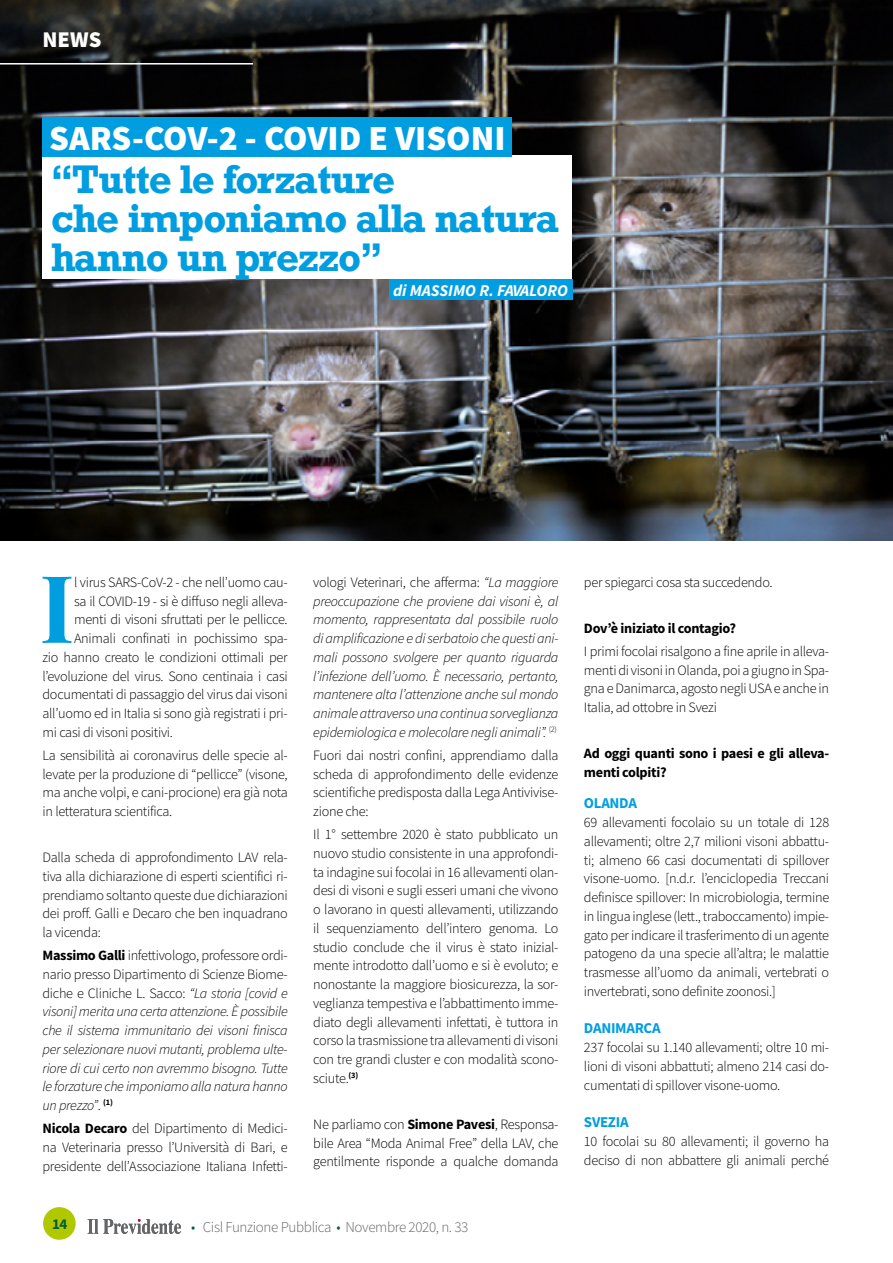
<style>
.page{position:relative;width:893px;height:1263px;background:#fff}
.page>*{position:absolute;margin:0;border:0;box-sizing:border-box;transform-origin:0 0}
.t1{font:700 93.6px "Playfair Display";color:#009ee0}
.t2{font:700 37.5px/39px "Rockwell";letter-spacing:-.025em;color:#009ee0}
.t3{font:900 35.25px "Source Sans Pro";color:#fff}
.t4{font:900 22.5px "Source Sans Pro";color:#fff}
.t5{font:italic 700 16.5px "Source Sans Pro";color:#fff}
.t6{font:300 15px "Source Sans Pro";letter-spacing:-.025em;color:#646567}
.t7{font:700 15px "Source Sans Pro";letter-spacing:-.02em;color:#009ee0}
.t8{font:700 15px "Source Sans Pro";color:#006038}
.t9{font:300 14.25px/18.8px "Source Sans Pro";letter-spacing:-.02em;color:#000;text-align:justify}
.t10{font:italic 300 14.25px/18.8px "Source Sans Pro";letter-spacing:-.02em;color:#000;text-align:justify}
.t11{font:700 14.25px/18.8px "Source Sans Pro";letter-spacing:-.02em;color:#000}
.s1{font-weight:700;font-style:normal}
.s2{font-style:normal}
.s3{font-weight:700}
.s4{color:#006038}
</style>
<div class="page">
<div style="left:43px;top:1207px;width:33px;height:33px;background:#b1c800;border-radius:50%"></div>
<svg style="left:88px;top:1219px;width:93px;height:15px"></svg>
<img style="left:0;top:0;width:893px;height:540px">
<div style="left:43px;top:156px;width:529px;height:123px;background:#fff"></div>
<div style="left:43px;top:117px;width:469px;height:40px;background:#009ee0"></div>
<div style="left:389px;top:279px;width:183px;height:21px;background:#009ee0"></div>
<div style="left:34px;top:24px;width:75px;height:33px;background:#000;opacity:.75"></div>
<hr style="left:0;top:63px;width:253px;height:2px;background:#fff">
<h3 class="t4" style="left:43px;top:24px;width:60px">NEWS</h3>
<h3 class="t3" style="left:49px;top:114px;width:458px">SARS-COV-2 - COVID E VISONI</h3>
<h2 class="t2" style="left:51px;top:159px;width:510px">“Tutte le forzature<br>che imponiamo alla natura hanno un prezzo”</h2>
<p class="t5" style="left:393px;top:279px;width:176px">di MASSIMO R. FAVALORO</p>
<h1 class="t1" style="left:39px;top:549px;width:37px">I</h1>
<p class="t9" style="left:74px;top:573px;width:215px">l virus SARS-CoV-2 - che nell’uomo cau-</p>
<p class="t9" style="left:74px;top:591px;width:215px">sa il COVID-19 - si è diffuso negli alleva-</p>
<p class="t9" style="left:74px;top:610px;width:215px">menti di visoni sfruttati per le pellicce.</p>
<p class="t9" style="left:74px;top:629px;width:215px">Animali confinati in pochissimo spa-</p>
<p class="t9" style="left:43px;top:648px;width:247px">zio hanno creato le condizioni ottimali per</p>
<p class="t9" style="left:43px;top:666px;width:247px">l’evoluzione del virus. Sono centinaia i casi</p>
<p class="t9" style="left:43px;top:685px;width:247px">documentati di passaggio del virus dai visoni</p>
<p class="t9" style="left:43px;top:704px;width:247px">all’uomo ed in Italia si sono già registrati i pri-</p>
<p class="t9" style="left:43px;top:723px;width:132px">mi casi di visoni positivi.</p>
<p class="t9" style="left:43px;top:746px;width:247px">La sensibilità ai coronavirus delle specie al&shy;levate per la produzione di “pellicce” (visone, ma anche volpi, e cani-procione) era già nota in letteratura scientifica.</p>
<p class="t9" style="left:43px;top:848px;width:247px">Dalla scheda di approfondimento LAV rela&shy;tiva alla dichiarazione di esperti scientifici ri&shy;prendiamo soltanto queste due dichiarazioni dei proff. Galli e Decaro che ben inquadrano la vicenda:</p>
<p class="t10" style="left:43px;top:946px;width:247px"><span class="s1">Massimo Galli</span> <span class="s2">infettivologo, professore ordi&shy;nario presso Dipartimento di Scienze Biome&shy;diche e Cliniche L. Sacco:</span> “La storia [covid e visoni] merita una certa attenzione. È possibile che il sistema immunitario dei visoni finisca per selezionare nuovi mutanti, problema ulte&shy;riore di cui certo non avremmo bisogno. Tutte le forzature che imponiamo alla natura hanno un prezzo”<span class="s2">.</span> <sup>(1)</sup></p>
<p class="t9" style="left:43px;top:1119px;width:247px"><span class="s3">Nicola Decaro</span> del Dipartimento di Medici&shy;na Veterinaria presso l’Università di Bari, e presidente dell’Associazione Italiana Infetti-</p>
<p class="t10" style="left:313px;top:573px;width:247px"><span class="s2">vologi Veterinari, che afferma:</span> “La maggiore preoccupazione che proviene dai visoni è, al momento, rappresentata dal possibile ruolo di amplificazione e di serbatoio che questi ani&shy;mali possono svolgere per quanto riguarda l’infezione dell’uomo. È necessario, pertanto, mantenere alta l’attenzione anche sul mondo animale attraverso una continua sorveglianza epidemiologica e molecolare negli animali”. <sup>(2)</sup></p>
<p class="t9" style="left:313px;top:746px;width:247px">Fuori dai nostri confini, apprendiamo dalla scheda di approfondimento delle evidenze scientifiche predisposta dalla Lega Antivivise&shy;zione che:</p>
<p class="t9" style="left:313px;top:825px;width:247px">Il 1° settembre 2020 è stato pubblicato un nuovo studio consistente in una approfondi&shy;ta indagine sui focolai in 16 allevamenti olan&shy;desi di visoni e sugli esseri umani che vivono o lavorano in questi allevamenti, utilizzando il sequenziamento dell’intero genoma. Lo studio conclude che il virus è stato inizial&shy;mente introdotto dall’uomo e si è evoluto; e nonostante la maggiore biosicurezza, la sor&shy;veglianza tempestiva e l’abbattimento imme&shy;diato degli allevamenti infettati, è tuttora in corso la trasmissione tra allevamenti di visoni con tre grandi cluster e con modalità scono&shy;sciute.<sup>(3)</sup></p>
<p class="t9" style="left:313px;top:1115px;width:247px">Ne parliamo con <span class="s3">Simone Pavesi</span>, Responsa&shy;bile Area “Moda Animal Free” della LAV, che gentilmente risponde a qualche domanda</p>
<p class="t8" style="left:52px;top:1214px;width:17px">14</p>
<p class="t6" style="left:191px;top:1218px;width:279px"><span class="s4">•</span> Cisl Funzione Pubblica <span class="s4">•</span> Novembre 2020, n. 33</p>
<p class="t9" style="left:584px;top:573px;width:190px">per spiegarci cosa sta succedendo.</p>
<p class="t11" style="left:584px;top:618px;width:154px">Dov’è iniziato il contagio?</p>
<p class="t9" style="left:584px;top:642px;width:247px">I primi focolai risalgono a fine aprile in alleva&shy;menti di visoni in Olanda, poi a giugno in Spa&shy;gna e Danimarca, agosto negli USA e anche in Italia, ad ottobre in Svezi</p>
<p class="t11" style="left:584px;top:744px;width:247px">Ad oggi quanti sono i paesi e gli alleva&shy;menti colpiti?</p>
<p class="t7" style="left:584px;top:793px;width:54px">OLANDA</p>
<p class="t9" style="left:584px;top:813px;width:247px">69 allevamenti focolaio su un totale di 128 allevamenti; oltre 2,7 milioni visoni abbattu&shy;ti; almeno 66 casi documentati di spillover visone-uomo. [n.d.r. l’enciclopedia Treccani definisce spillover: In microbiologia, termine in lingua inglese (lett., traboccamento) impie&shy;gato per indicare il trasferimento di un agente patogeno da una specie all’altra; le malattie trasmesse all’uomo da animali, vertebrati o invertebrati, sono definite zoonosi.]</p>
<p class="t7" style="left:584px;top:1018px;width:78px">DANIMARCA</p>
<p class="t9" style="left:584px;top:1038px;width:247px">237 focolai su 1.140 allevamenti; oltre 10 mi&shy;lioni di visoni abbattuti; almeno 214 casi do&shy;cumentati di spillover visone-uomo.</p>
<p class="t7" style="left:584px;top:1112px;width:46px">SVEZIA</p>
<p class="t9" style="left:584px;top:1132px;width:247px">10 focolai su 80 allevamenti; il governo ha deciso di non abbattere gli animali perché</p>
</div>
